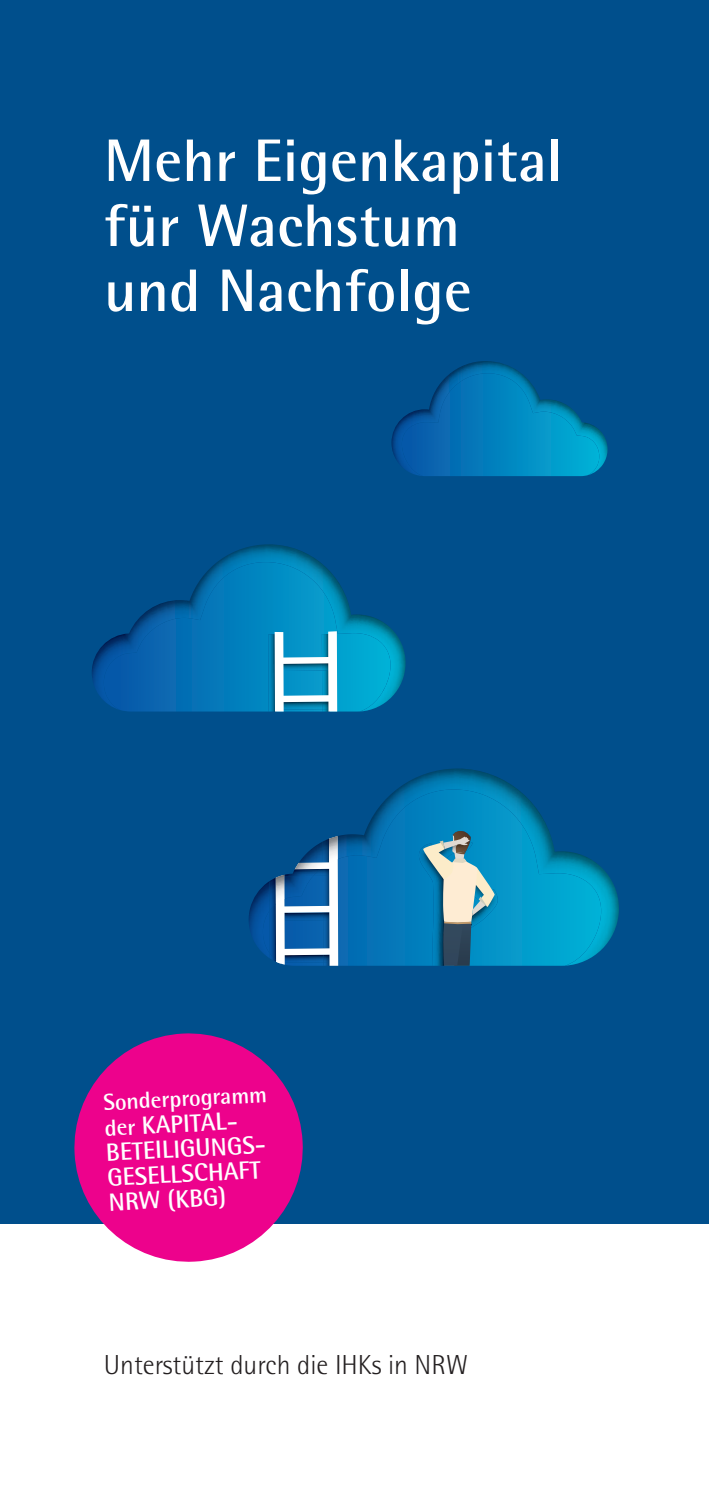
<style>
.page{position:relative;width:709px;height:1489px;background:#fff}
.page>*{position:absolute;margin:0;border:0;box-sizing:border-box;transform-origin:0 0}
.t1{font:700 60px/65px "Rotis Semi Sans";letter-spacing:.005em;color:#fff}
.t2{font:300 27.5px "Rotis Semi Sans";color:#231f20}
.t3{font:700 25px/25px "Rotis Semi Sans";color:#fff}
.t4{font:700 23px "Rotis Semi Sans";color:#fff}
.s1{font-size:23px}
</style>
<div class="page">
<div style="left:0;top:0;width:709px;height:1222px;background:#004f8c"></div>
<svg style="left:429px;top:373px;width:170px;height:103px"></svg>
<img style="left:391px;top:409px;width:38px;height:67px">
<svg style="left:338px;top:789px;width:263px;height:176px"></svg>
<img style="left:338px;top:789px;width:115px;height:108px">
<svg style="left:539px;top:873px;width:21px;height:1px"></svg>
<img style="left:338px;top:834px;width:26px;height:25px">
<img style="left:269px;top:878px;width:6px;height:83px">
<svg style="left:275px;top:877px;width:63px;height:88px"></svg>
<img style="left:276px;top:836px;width:62px;height:128px">
<img style="left:419px;top:843px;width:3px;height:122px">
<img style="left:495px;top:889px;width:3px;height:41px">
<svg style="left:422px;top:831px;width:73px;height:134px;background:#5498b0"></svg>
<svg style="left:121px;top:628px;width:284px;height:83px"></svg>
<img style="left:92px;top:562px;width:298px;height:148px">
<img style="left:268px;top:634px;width:7px;height:77px">
<svg style="left:275px;top:631px;width:63px;height:80px;background:#64b8d5"></svg>
<svg style="left:71px;top:1033px;width:235px;height:229px;fill:#ed028c"></svg>
<h1 class="t1" style="left:104px;top:127px;width:460px">Mehr Eigenkapital für Wachstum und Nachfolge</h1>
<p class="t4" style="left:103px;top:1088px;width:165px;rotate:-3deg">Sonderprogramm</p>
<p class="t3" style="left:104px;top:1114px;width:163px;rotate:-3deg"><span class="s1">der</span> KAPITAL-<br>BETEILIGUNGS-<br>GESELLSCHAFT<br>NRW (KBG)</p>
<p class="t2" style="left:104px;top:1349px;width:365px">Unterstützt durch die IHKs in NRW</p>
</div>
